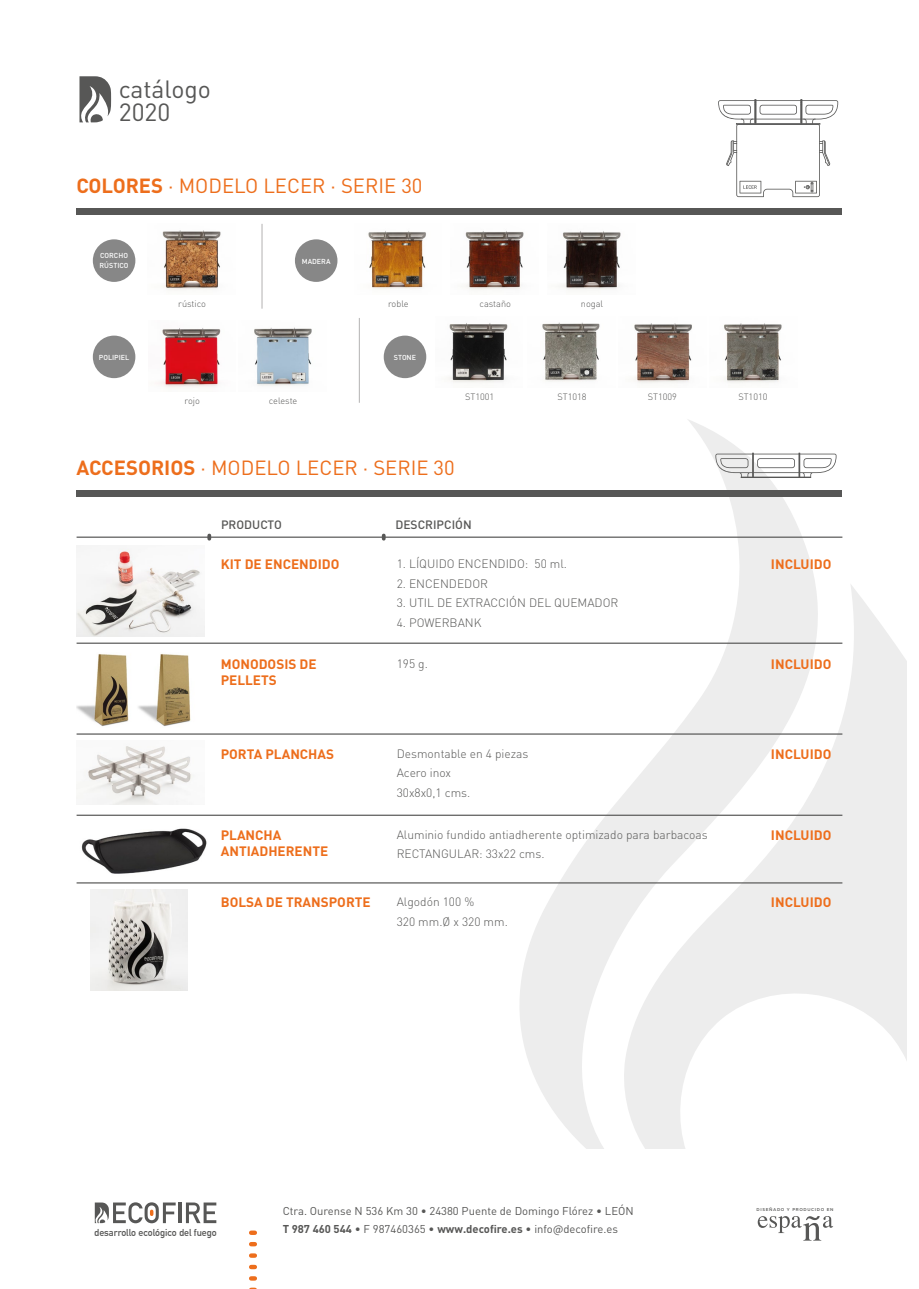
<style>
.page{position:relative;width:919px;height:1289px;background:#fff}
.page>*{position:absolute;margin:0;border:0;box-sizing:border-box;transform-origin:0 0}
.t1{font:24.6px/23.2px "DIN Pro";color:#575756}
.t2{font:20.25px "DIN Pro";color:#ed6e1c}
.t3{font:700 13.5px/16.2px "DIN Pro";color:#ed6e1c}
.t4{font:300 12px/19.5px "DIN Pro";color:#575756}
.t5{font:500 12px "DIN Pro";color:#575756}
.t6{font:11.25px/18px "DIN Pro";color:#575756}
.t7{font:700 9.75px "DIN Alternate";color:#575756}
.t8{font:300 9.15px "DIN Pro";color:#575756}
.t9{font:500 7.2px/9.3px "DIN Pro";color:#fff}
.t10{font:500 4.2px "Gotham";letter-spacing:.15em;color:#575756}
.s1{font-weight:700}
</style>
<div class="page">
<svg style="left:497px;top:420px;width:346px;height:728px"></svg>
<svg style="left:616px;top:583px;width:290px;height:565px;fill:#ededed"></svg>
<hr style="left:754px;top:99px;width:2px;height:24px;background:#575756">
<hr style="left:800px;top:99px;width:2px;height:24px;background:#575756">
<svg style="left:718px;top:100px;width:120px;height:97px"></svg>
<svg style="left:715px;top:452px;width:121px;height:26px"></svg>
<div style="left:77px;top:490px;width:765px;height:6px;background:#575756"></div>
<img style="left:77px;top:653px;width:114px;height:73px">
<svg style="left:382px;top:533px;width:3px;height:7px"></svg>
<svg style="left:207px;top:533px;width:4px;height:7px"></svg>
<hr style="left:77px;top:536px;width:765px;height:2px;background:#575756">
<hr style="left:77px;top:642px;width:765px;height:1px;background:#575756">
<img style="left:77px;top:545px;width:128px;height:91px">
<hr style="left:77px;top:733px;width:765px;height:1px;background:#575756">
<img style="left:77px;top:746px;width:115px;height:58px">
<img style="left:78px;top:828px;width:133px;height:67px">
<hr style="left:77px;top:814px;width:765px;height:1px;background:#575756">
<img style="left:90px;top:889px;width:97px;height:101px">
<hr style="left:77px;top:882px;width:765px;height:1px;background:#575756">
<svg style="left:79px;top:76px;width:32px;height:46px"></svg>
<svg style="left:757px;top:1216px;width:76px;height:24px"></svg>
<hr style="left:178px;top:1202px;width:3px;height:21px;background:#575756">
<svg style="left:186px;top:1202px;width:30px;height:21px"></svg>
<svg style="left:95px;top:1202px;width:81px;height:21px"></svg>
<svg style="left:249px;top:1276px;width:8px;height:4px"></svg>
<svg style="left:249px;top:1264px;width:8px;height:5px"></svg>
<svg style="left:249px;top:1253px;width:8px;height:4px"></svg>
<svg style="left:249px;top:1242px;width:8px;height:4px"></svg>
<svg style="left:249px;top:1230px;width:8px;height:4px"></svg>
<div style="left:77px;top:208px;width:765px;height:6px;background:#575756"></div>
<img style="left:162px;top:230px;width:59px;height:60px">
<img style="left:368px;top:231px;width:58px;height:58px">
<img style="left:465px;top:231px;width:59px;height:59px">
<img style="left:560px;top:231px;width:61px;height:59px">
<img style="left:449px;top:323px;width:59px;height:60px">
<img style="left:159px;top:328px;width:62px;height:60px">
<img style="left:254px;top:327px;width:58px;height:59px">
<img style="left:724px;top:323px;width:58px;height:60px">
<img style="left:542px;top:322px;width:58px;height:60px">
<img style="left:634px;top:323px;width:58px;height:60px">
<div style="left:93px;top:239px;width:42px;height:43px;background:#878787;border-radius:50%"></div>
<div style="left:93px;top:335px;width:42px;height:43px;background:#878787;border-radius:50%"></div>
<div style="left:384px;top:335px;width:42px;height:43px;background:#878787;border-radius:50%"></div>
<div style="left:295px;top:239px;width:42px;height:43px;background:#878787;border-radius:50%"></div>
<hr style="left:261px;top:224px;width:1px;height:85px;background:#b3b2b2">
<hr style="left:359px;top:318px;width:1px;height:85px;background:#b3b2b2">
<h1 class="t1" style="left:119px;top:76px;width:94px">catálogo<br>2020</h1>
<h2 class="t2" style="left:77px;top:172px;width:347px"><span class="s1">COLORES</span> · MODELO LECER · SERIE 30</h2>
<p class="t9" style="left:100px;top:251px;width:31px">CORCHO<br>RÚSTICO</p>
<p class="t9" style="left:302px;top:256px;width:30px">MADERA</p>
<p class="t8" style="left:178px;top:298px;width:29px">rústico</p>
<p class="t8" style="left:388px;top:298px;width:22px">roble</p>
<p class="t8" style="left:479px;top:298px;width:33px">castaño</p>
<p class="t8" style="left:581px;top:298px;width:24px">nogal</p>
<p class="t9" style="left:99px;top:353px;width:32px">POLIPIEL</p>
<p class="t9" style="left:394px;top:352px;width:24px">STONE</p>
<p class="t8" style="left:185px;top:395px;width:17px">rojo</p>
<p class="t8" style="left:269px;top:395px;width:30px">celeste</p>
<p class="t8" style="left:465px;top:390px;width:31px">ST1001</p>
<h2 class="t2" style="left:77px;top:454px;width:379px"><span class="s1">ACCESORIOS</span> · MODELO LECER · SERIE 30</h2>
<p class="t8" style="left:557px;top:390px;width:31px">ST1018</p>
<p class="t8" style="left:647px;top:390px;width:31px">ST1009</p>
<p class="t8" style="left:738px;top:390px;width:31px">ST1010</p>
<p class="t5" style="left:221px;top:517px;width:62px">PRODUCTO</p>
<p class="t5" style="left:395px;top:517px;width:78px">DESCRIPCIÓN</p>
<p class="t4" style="left:397px;top:554px;width:172px">1. LÍQUIDO ENCENDIDO: 50 ml.</p>
<p class="t4" style="left:397px;top:573px;width:93px">2. ENCENDEDOR</p>
<p class="t4" style="left:397px;top:593px;width:223px">3. UTIL DE EXTRACCIÓN DEL QUEMADOR</p>
<p class="t4" style="left:397px;top:612px;width:86px">4. POWERBANK</p>
<p class="t3" style="left:221px;top:556px;width:120px">KIT DE ENCENDIDO</p>
<p class="t3" style="left:770px;top:556px;width:62px">INCLUIDO</p>
<p class="t3" style="left:221px;top:655px;width:97px">MONODOSIS DE</p>
<p class="t4" style="left:397px;top:653px;width:33px">195 g.</p>
<p class="t3" style="left:770px;top:655px;width:62px">INCLUIDO</p>
<p class="t3" style="left:221px;top:671px;width:58px">PELLETS</p>
<p class="t3" style="left:221px;top:745px;width:115px">PORTA PLANCHAS</p>
<p class="t4" style="left:397px;top:743px;width:133px">Desmontable en 4 piezas</p>
<p class="t3" style="left:770px;top:745px;width:62px">INCLUIDO</p>
<p class="t4" style="left:397px;top:762px;width:75px">Acero inox<br>30x8x0,1 cms.</p>
<p class="t3" style="left:221px;top:826px;width:109px">PLANCHA<br>ANTIADHERENTE</p>
<p class="t4" style="left:397px;top:824px;width:312px">Aluminio fundido antiadherente optimizado para barbacoas</p>
<p class="t3" style="left:770px;top:826px;width:62px">INCLUIDO</p>
<p class="t4" style="left:397px;top:843px;width:149px">RECTANGULAR: 33x22 cms.</p>
<p class="t3" style="left:221px;top:893px;width:151px">BOLSA DE TRANSPORTE</p>
<p class="t4" style="left:397px;top:891px;width:79px">Algodón 100 %</p>
<p class="t3" style="left:770px;top:893px;width:62px">INCLUIDO</p>
<p class="t4" style="left:397px;top:911px;width:113px">320 mm.Ø x 320 mm.</p>
<p class="t7" style="left:94px;top:1226px;width:124px">desarrollo ecológico del fuego</p>
<p class="t6" style="left:283px;top:1201px;width:352px">Ctra. Ourense N 536 Km 30 • 24380 Puente de Domingo Flórez • LEÓN<br><span class="s1">T 987 460 544</span> • F 987460365 • <span class="s1">www.decofire.es</span> • info@decofire.es</p>
<p class="t10" style="left:756px;top:1206px;width:78px">DISEÑADO Y PRODUCIDO EN</p>
</div>
